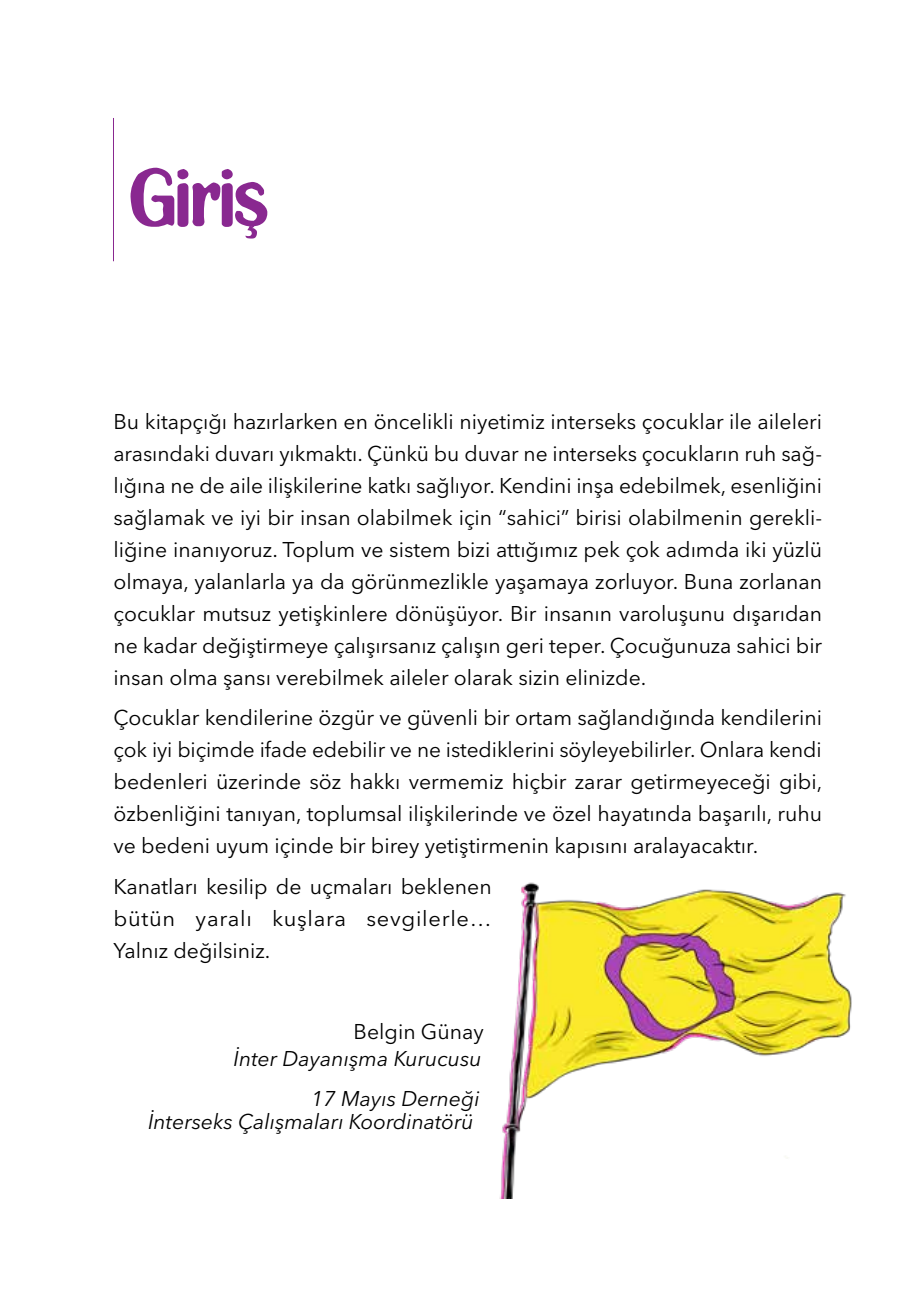
<style>
.page{position:relative;width:908px;height:1304px;background:#fff}
.page>*{position:absolute;margin:0;border:0;box-sizing:border-box;transform-origin:0 0}
.t1{font:56px "Clingy";letter-spacing:.02em;color:#892890}
.t2{font:21.2px/32px "Avenir Next LT Pro";color:#000;text-align:justify}
.t3{font:italic 21.2px/40.6px "Avenir Next LT Pro";color:#000;text-align:right}
</style>
<div class="page">
<hr style="left:113px;top:118px;width:1px;height:143px;background:#892890">
<img style="left:499px;top:882px;width:353px;height:316px">
<h1 class="t1" style="left:130px;top:175px;width:140px">Giriş</h1>
<p class="t2" style="left:113px;top:405px;width:710px">Bu kitapçığı hazırlarken en öncelikli niyetimiz interseks çocuklar ile aileleri arasındaki duvarı yıkmaktı. Çünkü bu duvar ne interseks çocukların ruh sağ&shy;lığına ne de aile ilişkilerine katkı sağlıyor. Kendini inşa edebilmek, esenliğini sağlamak ve iyi bir insan olabilmek için “sahici” birisi olabilmenin gerekli&shy;liğine inanıyoruz. Toplum ve sistem bizi attığımız pek çok adımda iki yüzlü olmaya, yalanlarla ya da görünmezlikle yaşamaya zorluyor. Buna zorlanan çocuklar mutsuz yetişkinlere dönüşüyor. Bir insanın varoluşunu dışarıdan ne kadar değiştirmeye çalışırsanız çalışın geri teper. Çocuğunuza sahici bir insan olma şansı verebilmek aileler olarak sizin elinizde.</p>
<p class="t2" style="left:113px;top:702px;width:710px">Çocuklar kendilerine özgür ve güvenli bir ortam sağlandığında kendilerini çok iyi biçimde ifade edebilir ve ne istediklerini söyleyebilirler. Onlara kendi bedenleri üzerinde söz hakkı vermemiz hiçbir zarar getirmeyeceği gibi, özbenliğini tanıyan, toplumsal ilişkilerinde ve özel hayatında başarılı, ruhu ve bedeni uyum içinde bir birey yetiştirmenin kapısını aralayacaktır.</p>
<p class="t2" style="left:113px;top:870px;width:379px">Kanatları kesilip de uçmaları beklenen bütün yaralı kuşlara sevgilerle… Yalnız değilsiniz.</p>
<p class="t2" style="left:353px;top:1015px;width:132px">Belgin Günay</p>
<p class="t3" style="left:233px;top:1038px;width:250px">İnter Dayanışma Kurucusu<br>17 Mayıs Derneği</p>
<p class="t3" style="left:148px;top:1101px;width:327px">İnterseks Çalışmaları Koordinatörü</p>
</div>
